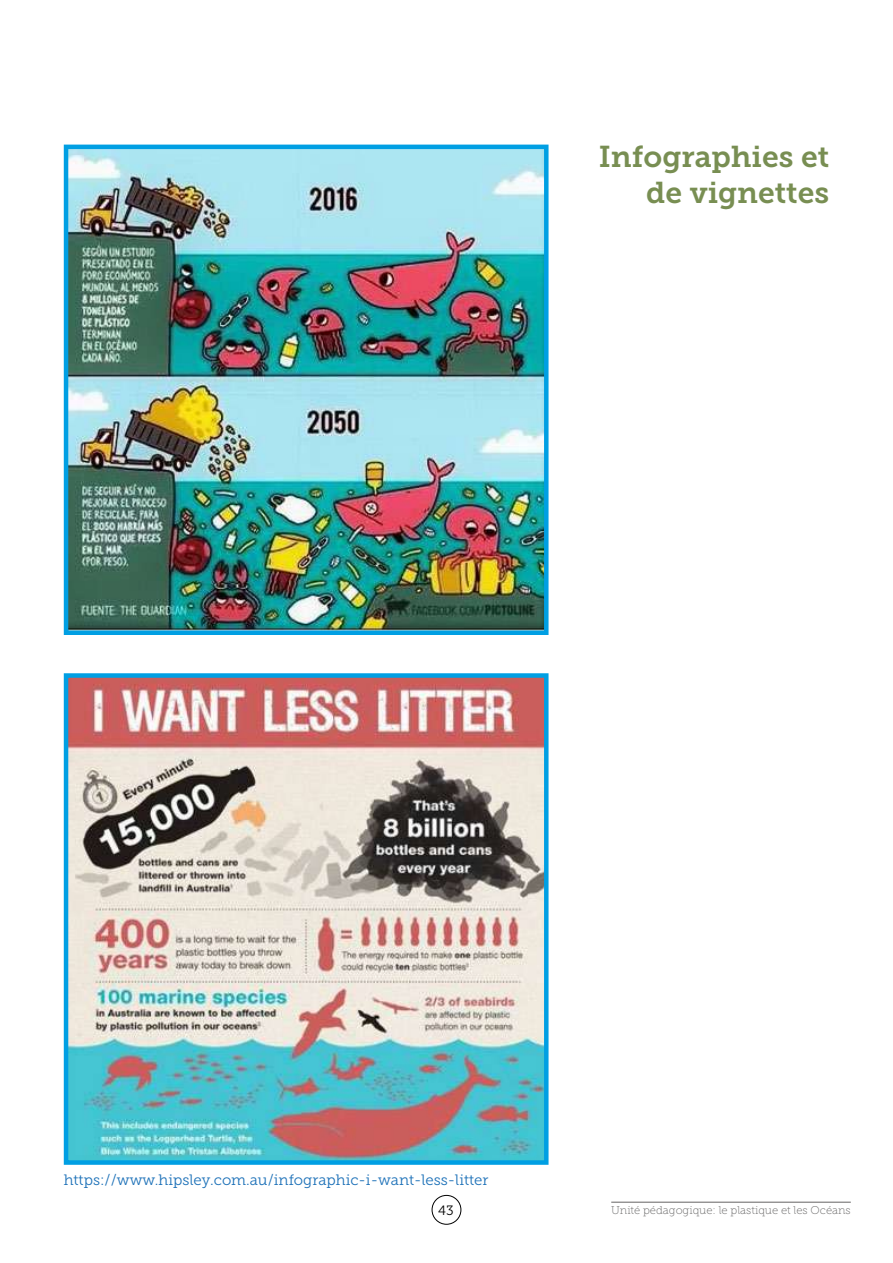
<style>
.page{position:relative;width:893px;height:1263px;background:#fff}
.page>*{position:absolute;margin:0;border:0;box-sizing:border-box;transform-origin:0 0}
.t1{font:30px/36px "Museo Slab 700";color:#788e52;text-align:right}
.t2{font:15px "Museo Slab 300";color:#1d71b8}
.t3{font:13.5px "Museo Slab 300";color:#000}
.t4{font:11.25px "Museo Slab 100";color:#646363}
</style>
<div class="page">
<div style="left:432px;top:1195px;width:29px;height:30px;border:1px solid #000;border-radius:50%"></div>
<hr style="left:611px;top:1202px;width:240px;height:1px;background:#646363">
<img style="left:69px;top:150px;width:475px;height:480px">
<div style="left:64px;top:145px;width:485px;height:490px;border:4px solid #009fe3"></div>
<img style="left:69px;top:678px;width:475px;height:482px">
<div style="left:64px;top:673px;width:485px;height:492px;border:4px solid #009fe3"></div>
<h1 class="t1" style="left:599px;top:139px;width:232px">Infographies et de vignettes</h1>
<p class="t2" style="left:64px;top:1171px;width:426px">https://www.hipsley.com.au/infographic-i-want-less-litter</p>
<p class="t3" style="left:438px;top:1203px;width:17px">43</p>
<p class="t4" style="left:611px;top:1204px;width:241px">Unité pédagogique: le plastique et les Océans</p>
</div>
